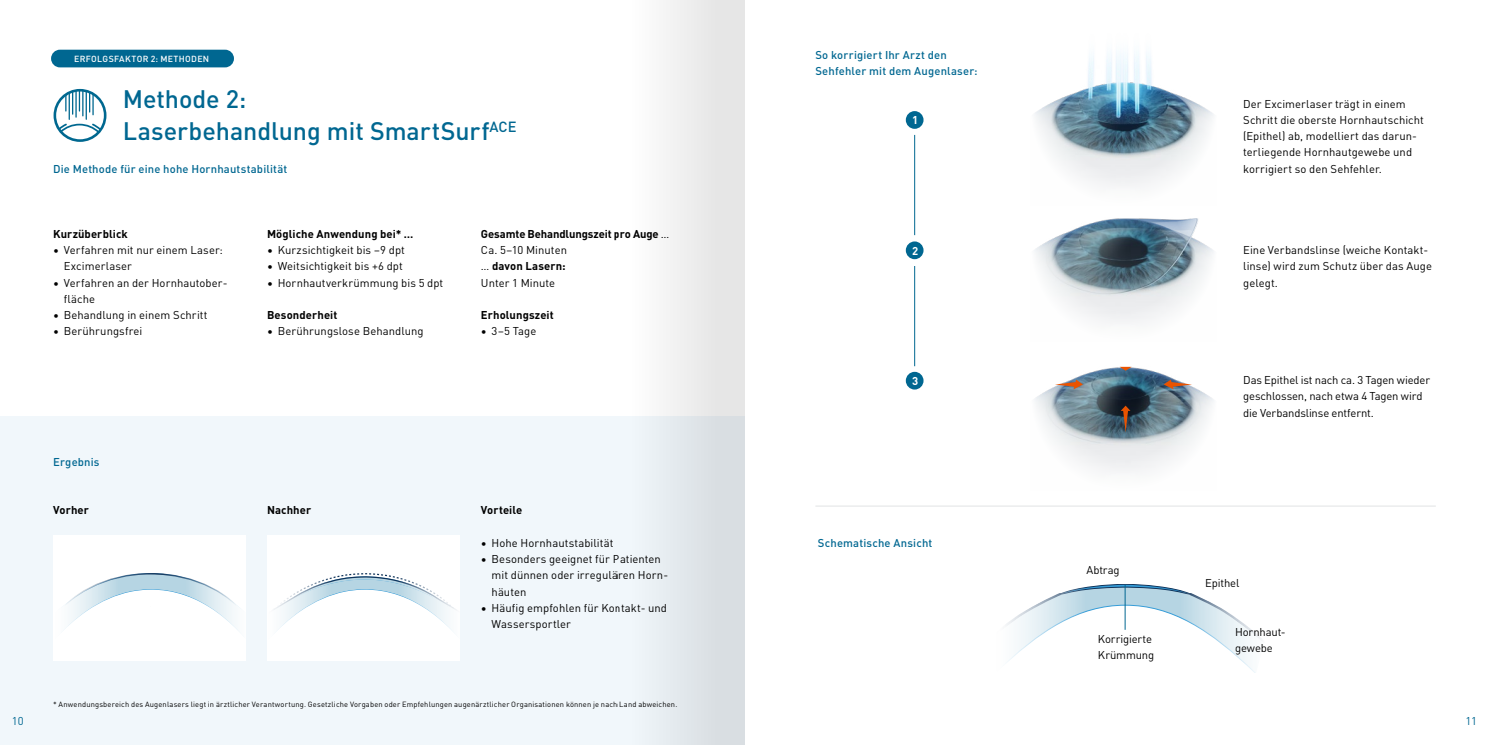
<style>
.page{position:relative;width:1489px;height:745px;background:#fff}
.page>*{position:absolute;margin:0;border:0;box-sizing:border-box;transform-origin:0 0}
.t1{font:500 25px/32.5px "DI Nfor Schwind";color:#006791}
.t2{font:11.25px/16.2px "DI Nfor Schwind";letter-spacing:.005em;color:#000}
.t3{font:700 11.25px/16.2px "DI Nfor Schwind";letter-spacing:.005em;color:#000}
.t4{font:11.25px/16.2px "DI Nfor Schwind";letter-spacing:-.015em;color:#000}
.t5{font:500 11.25px/16.2px "DI Nfor Schwind";letter-spacing:.015em;color:#006791}
.t6{font:11.25px "DI Nfor Schwind";color:#006791}
.t7{font:700 11.25px "DI Nfor Schwind";color:#fff}
.t8{font:500 8.75px "DI Nfor Schwind";letter-spacing:.035em;color:#fff}
.t9{font:7.5px "DI Nfor Schwind";letter-spacing:.02em;color:#000}
.s1{font-weight:400}
</style>
<div class="page">
<img style="left:1034px;top:366px;width:180px;height:106px">
<div style="left:0;top:416px;width:744px;height:328px;background:#f1f7fb"></div>
<svg style="left:1005px;top:584px;width:257px;height:89px"></svg>
<hr style="left:1124px;top:584px;width:1px;height:45px;background:#006791">
<svg style="left:1119px;top:366px;width:12px;height:4px"></svg>
<div style="left:53px;top:534px;width:193px;height:126px;background:#fff"></div>
<div style="left:267px;top:534px;width:192px;height:126px;background:#fff"></div>
<svg style="left:65px;top:573px;width:175px;height:57px"></svg>
<svg style="left:273px;top:573px;width:183px;height:57px"></svg>
<svg style="left:56px;top:90px;width:47px;height:45px"></svg>
<hr style="left:92px;top:94px;width:2px;height:21px;background:#006890">
<div style="left:54px;top:89px;width:52px;height:53px;border:3px solid #006890;border-radius:50%"></div>
<hr style="left:815px;top:505px;width:620px;height:1px;background:#e1e3e4">
<div style="left:905px;top:111px;width:18px;height:18px;background:#006791;border-radius:50%"></div>
<div style="left:905px;top:371px;width:18px;height:18px;background:#006791;border-radius:50%"></div>
<div style="left:905px;top:241px;width:18px;height:18px;background:#006791;border-radius:50%"></div>
<hr style="left:914px;top:135px;width:1px;height:100px;background:#006791">
<hr style="left:914px;top:266px;width:1px;height:100px;background:#006791">
<svg style="left:1120px;top:405px;width:10px;height:27px"></svg>
<svg style="left:1054px;top:379px;width:28px;height:10px"></svg>
<svg style="left:1163px;top:379px;width:28px;height:10px"></svg>
<img style="left:1035px;top:53px;width:179px;height:103px">
<img style="left:1034px;top:156px;width:180px;height:167px">
<div style="left:51px;top:50px;width:183px;height:17px;background:#006791;border-radius:9px"></div>
<div style="left:617px;top:0;width:127px;height:744px;background:linear-gradient(to right,#fafdff,#dcdee0)"></div>
<p class="t8" style="left:74px;top:52px;width:136px">ERFOLGSFAKTOR 2: METHODEN</p>
<h1 class="t1" style="left:123px;top:81px;width:395px">Methode 2:<br>Laserbehandlung mit SmartSurf<sup>ACE</sup></h1>
<p class="t5" style="left:53px;top:160px;width:236px">Die Methode für eine hohe Hornhautstabilität</p>
<p class="t3" style="left:53px;top:225px;width:76px">Kurzüberblick</p>
<p class="t2" style="left:64px;top:241px;width:160px;text-indent:-11px">• Verfahren mit nur einem Laser:<br>Excimerlaser</p>
<p class="t2" style="left:64px;top:273px;width:165px;text-indent:-11px">• Verfahren an der Hornhautober&shy;fläche</p>
<p class="t2" style="left:53px;top:306px;width:156px">• Behandlung in einem Schritt</p>
<p class="t2" style="left:53px;top:322px;width:91px">• Berührungsfrei</p>
<p class="t3" style="left:267px;top:225px;width:148px">Mögliche Anwendung bei* …</p>
<p class="t2" style="left:267px;top:241px;width:139px">• Kurzsichtigkeit bis –9 dpt</p>
<p class="t2" style="left:267px;top:257px;width:137px">• Weitsichtigkeit bis +6 dpt</p>
<p class="t2" style="left:267px;top:273px;width:178px">• Hornhautverkrümmung bis 5 dpt</p>
<p class="t3" style="left:267px;top:306px;width:72px">Besonderheit</p>
<p class="t2" style="left:267px;top:322px;width:158px">• Berührungslose Behandlung</p>
<p class="t3" style="left:481px;top:225px;width:190px">Gesamte Behandlungszeit pro Auge <span class="s1">…<br>Ca. 5–10 Minuten<br>…</span> davon Lasern:<br><span class="s1">Unter 1 Minute</span></p>
<p class="t3" style="left:481px;top:306px;width:74px">Erholungszeit</p>
<p class="t2" style="left:481px;top:322px;width:57px">• 3–5 Tage</p>
<p class="t5" style="left:53px;top:452px;width:48px">Ergebnis</p>
<p class="t3" style="left:53px;top:501px;width:37px">Vorher</p>
<p class="t3" style="left:267px;top:501px;width:46px">Nachher</p>
<p class="t3" style="left:481px;top:501px;width:43px">Vorteile</p>
<p class="t2" style="left:481px;top:533px;width:134px">• Hohe Hornhautstabilität</p>
<p class="t2" style="left:491px;top:550px;width:178px;text-indent:-11px">• Besonders geeignet für Patienten mit dünnen oder irregulären Horn&shy;häuten</p>
<p class="t2" style="left:491px;top:598px;width:177px;text-indent:-11px">• Häufig empfohlen für Kontakt- und<br>Wassersportler</p>
<p class="t9" style="left:53px;top:697px;width:625px">* Anwendungsbereich des Augenlasers liegt in ärztlicher Verantwortung. Gesetzliche Vorgaben oder Empfehlungen augenärztlicher Organisationen können je nach Land abweichen.</p>
<p class="t5" style="left:815px;top:46px;width:164px">So korrigiert Ihr Arzt den<br>Sehfehler mit dem Augenlaser:</p>
<p class="t7" style="left:912px;top:111px;width:8px">1</p>
<p class="t7" style="left:912px;top:241px;width:8px">2</p>
<p class="t7" style="left:912px;top:372px;width:8px">3</p>
<p class="t5" style="left:817px;top:533px;width:116px">Schematische Ansicht</p>
<p class="t2" style="left:1243px;top:95px;width:182px">Der Excimerlaser trägt in einem Schritt die oberste Hornhautschicht (Epithel) ab, modelliert das darun&shy;terliegende Hornhautgewebe und korrigiert so den Sehfehler.</p>
<p class="t2" style="left:1243px;top:241px;width:190px">Eine Verbandslinse (weiche Kontakt&shy;linse) wird zum Schutz über das Auge gelegt.</p>
<p class="t4" style="left:1243px;top:371px;width:188px">Das Epithel ist nach ca. 3 Tagen wieder geschlossen, nach etwa 4 Tagen wird die Verbandslinse entfernt.</p>
<p class="t2" style="left:1086px;top:560px;width:35px">Abtrag</p>
<p class="t4" style="left:1097px;top:629px;width:58px">Korrigierte<br>Krümmung</p>
<p class="t4" style="left:1205px;top:573px;width:36px">Epithel</p>
<p class="t4" style="left:1234px;top:622px;width:52px">Hornhaut&shy;gewebe</p>
<p class="t6" style="left:12px;top:712px;width:13px">10</p>
<p class="t6" style="left:1465px;top:712px;width:13px">11</p>
</div>
